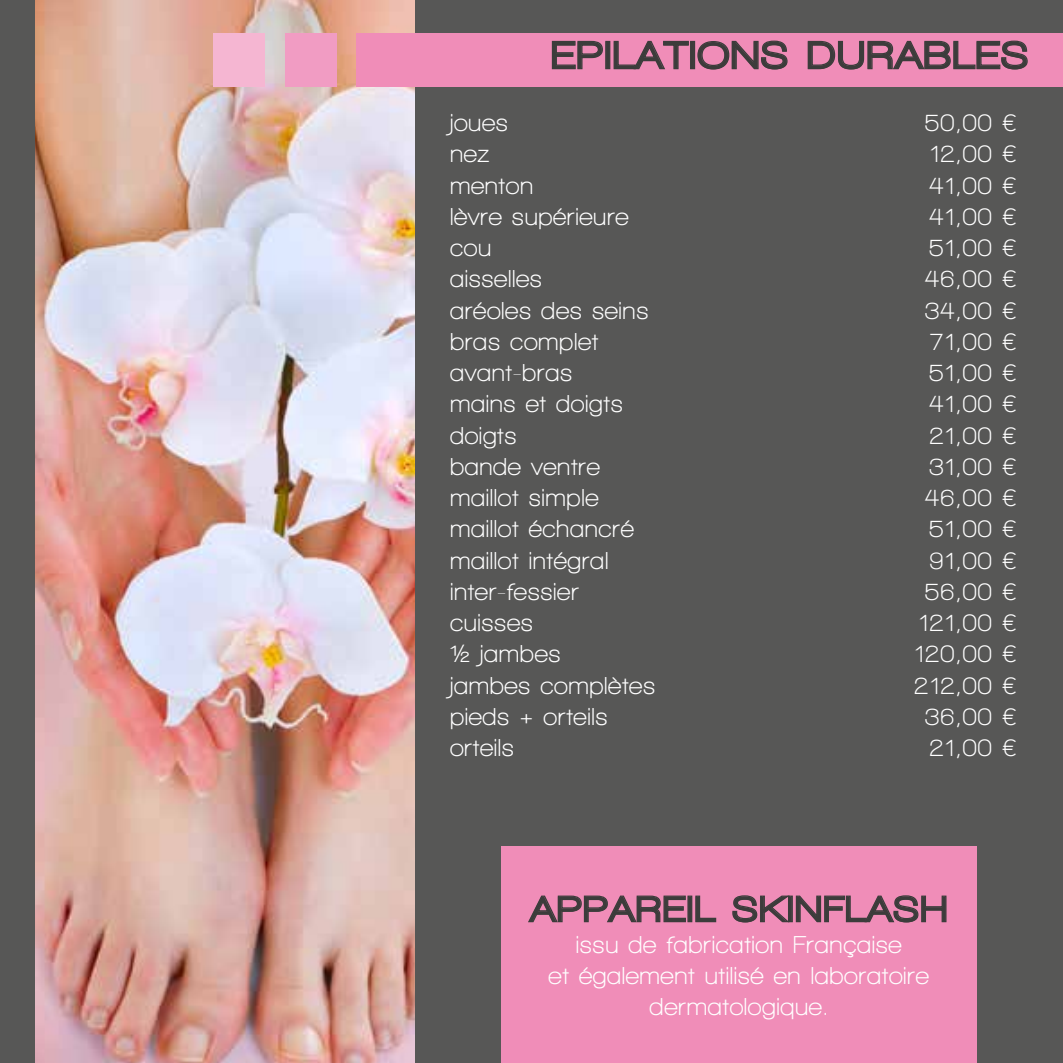
<style>
.page{position:relative;width:1063px;height:1063px;background:#575756}
.page>*{position:absolute;margin:0;border:0;box-sizing:border-box;transform-origin:0 0}
.t1{font:900 40px "Walkway";letter-spacing:.075em;color:#3c3c3b}
.t2{font:900 37.5px "Walkway";letter-spacing:.075em;color:#3c3c3b}
.t3{font:700 25px/31.2px "Walkway";letter-spacing:.025em;color:#fff;text-align:center}
</style>
<div class="page">
<img style="left:35px;top:0;width:380px;height:1063px">
<div style="left:357px;top:34px;width:706px;height:53px;background:#f08db8"></div>
<div style="left:285px;top:34px;width:52px;height:53px;background:#f19cc3"></div>
<div style="left:213px;top:34px;width:51px;height:53px;background:#f5b6d2"></div>
<svg style="left:551px;top:40px;width:52px;height:30px"></svg>
<div style="left:605px;top:41px;width:5px;height:28px;border:1px solid #3c3c3b"></div>
<svg style="left:613px;top:40px;width:76px;height:30px"></svg>
<div style="left:690px;top:41px;width:5px;height:28px;border:1px solid #3c3c3b"></div>
<svg style="left:697px;top:40px;width:91px;height:30px"></svg>
<svg style="left:807px;top:40px;width:221px;height:30px"></svg>
<div style="left:501px;top:847px;width:476px;height:216px;background:#f08db8"></div>
<svg style="left:528px;top:895px;width:158px;height:28px"></svg>
<div style="left:687px;top:896px;width:5px;height:26px;border:1px solid #3c3c3b"></div>
<svg style="left:695px;top:895px;width:22px;height:28px"></svg>
<svg style="left:732px;top:895px;width:215px;height:28px"></svg>
<h1 class="t1" style="left:552px;top:34px;width:477px">EPILATIONS DURABLES</h1>
<p class="t3" style="left:450px;top:107px;width:59px">joues</p>
<p class="t3" style="left:925px;top:107px;width:94px">50,00 €</p>
<p class="t3" style="left:450px;top:138px;width:41px">nez</p>
<p class="t3" style="left:929px;top:138px;width:89px">12,00 €</p>
<p class="t3" style="left:450px;top:169px;width:85px">menton</p>
<p class="t3" style="left:929px;top:169px;width:89px">41,00 €</p>
<p class="t3" style="left:450px;top:201px;width:180px">lèvre supérieure</p>
<p class="t3" style="left:929px;top:201px;width:89px">41,00 €</p>
<p class="t3" style="left:450px;top:232px;width:43px">cou</p>
<p class="t3" style="left:929px;top:232px;width:89px">51,00 €</p>
<p class="t3" style="left:450px;top:263px;width:94px">aisselles</p>
<p class="t3" style="left:925px;top:263px;width:94px">46,00 €</p>
<p class="t3" style="left:450px;top:294px;width:200px">aréoles des seins</p>
<p class="t3" style="left:925px;top:294px;width:94px">34,00 €</p>
<p class="t3" style="left:450px;top:326px;width:150px">bras complet</p>
<p class="t3" style="left:929px;top:326px;width:89px">71,00 €</p>
<p class="t3" style="left:450px;top:357px;width:124px">avant-bras</p>
<p class="t3" style="left:929px;top:357px;width:89px">51,00 €</p>
<p class="t3" style="left:450px;top:388px;width:174px">mains et doigts</p>
<p class="t3" style="left:929px;top:388px;width:89px">41,00 €</p>
<p class="t3" style="left:450px;top:419px;width:68px">doigts</p>
<p class="t3" style="left:929px;top:419px;width:89px">21,00 €</p>
<p class="t3" style="left:450px;top:451px;width:151px">bande ventre</p>
<p class="t3" style="left:929px;top:451px;width:89px">31,00 €</p>
<p class="t3" style="left:450px;top:482px;width:150px">maillot simple</p>
<p class="t3" style="left:925px;top:482px;width:94px">46,00 €</p>
<p class="t3" style="left:450px;top:513px;width:185px">maillot échancré</p>
<p class="t3" style="left:929px;top:513px;width:89px">51,00 €</p>
<p class="t3" style="left:450px;top:544px;width:160px">maillot intégral</p>
<p class="t3" style="left:929px;top:544px;width:89px">91,00 €</p>
<p class="t3" style="left:450px;top:576px;width:131px">inter-fessier</p>
<p class="t3" style="left:925px;top:576px;width:94px">56,00 €</p>
<p class="t3" style="left:450px;top:607px;width:84px">cuisses</p>
<p class="t3" style="left:918px;top:607px;width:100px">121,00 €</p>
<p class="t3" style="left:450px;top:638px;width:112px">½ jambes</p>
<p class="t3" style="left:914px;top:638px;width:105px">120,00 €</p>
<p class="t3" style="left:450px;top:669px;width:207px">jambes complètes</p>
<p class="t3" style="left:914px;top:669px;width:105px">212,00 €</p>
<p class="t3" style="left:450px;top:701px;width:159px">pieds + orteils</p>
<p class="t3" style="left:925px;top:701px;width:94px">36,00 €</p>
<p class="t3" style="left:450px;top:732px;width:65px">orteils</p>
<p class="t3" style="left:929px;top:732px;width:89px">21,00 €</p>
<h2 class="t2" style="left:531px;top:889px;width:417px">APPAREIL SKINFLASH</h2>
<p class="t3" style="left:549px;top:929px;width:382px">issu de fabrication Française<br>et également utilisé en laboratoire dermatologique.</p>
</div>
